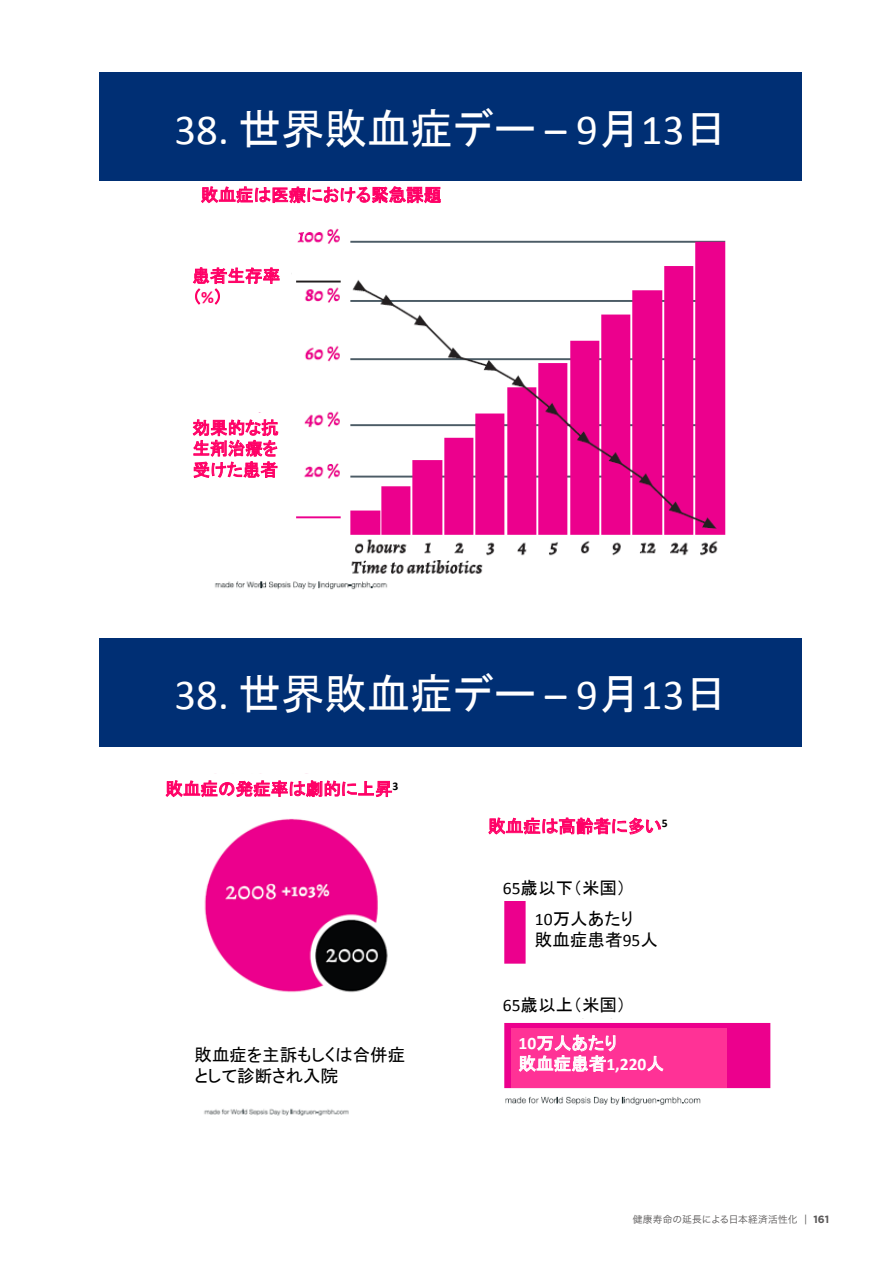
<style>
.page{position:relative;width:893px;height:1263px;background:#fff}
.page>*{position:absolute;margin:0;border:0;box-sizing:border-box;transform-origin:0 0}
.t1{font:42.9px "MS P Gothic";color:#fff}
.t2{font:17.55px/21px "MS P Gothic";color:#f06}
.t3{font:17.55px/31.5px "MS P Gothic";color:#000}
.t4{font:17.55px "MS P Gothic";color:#fff}
.t5{font:9.75px "Hira Kaku Pro W3";letter-spacing:.01em;color:#595757}
.s1{font-family:"Calibri"}
.s2{font-family:"Calibri";font-weight:700}
.s3{font-family:"Gotham";font-size:10.5px}
.s4{font-family:"Gotham";font-weight:700;font-size:10.5px}
</style>
<div class="page">
<img style="left:215px;top:228px;width:511px;height:362px">
<svg style="left:201px;top:186px;width:240px;height:18px"></svg>
<div style="left:185px;top:261px;width:105px;height:71px;background:#fff"></div>
<svg style="left:193px;top:267px;width:87px;height:38px"></svg>
<div style="left:186px;top:413px;width:105px;height:113px;background:#fff"></div>
<svg style="left:193px;top:419px;width:85px;height:60px"></svg>
<div style="left:100px;top:72px;width:702px;height:109px;background:#002f74"></div>
<img style="left:504px;top:901px;width:267px;height:204px">
<img style="left:204px;top:773px;width:184px;height:342px">
<div style="left:158px;top:774px;width:296px;height:42px;background:#fff"></div>
<svg style="left:166px;top:780px;width:226px;height:18px"></svg>
<svg style="left:488px;top:818px;width:173px;height:16px"></svg>
<div style="left:528px;top:904px;width:216px;height:71px;background:#fff"></div>
<div style="left:496px;top:989px;width:215px;height:29px;background:#fff"></div>
<div style="left:512px;top:1028px;width:215px;height:59px;background:#ff3296"></div>
<svg style="left:519px;top:1035px;width:96px;height:37px"></svg>
<svg style="left:647px;top:1056px;width:16px;height:15px"></svg>
<div style="left:187px;top:1040px;width:238px;height:59px;background:#fff"></div>
<div style="left:100px;top:638px;width:702px;height:109px;background:#002f74"></div>
<h1 class="t1" style="left:175px;top:107px;width:554px"><span class="s1">38.</span> 世界敗血症デー <span class="s1">– 9</span>月<span class="s1">13</span>日</h1>
<p class="t2" style="left:201px;top:184px;width:242px">敗血症は医療における緊急課題</p>
<p class="t2" style="left:192px;top:265px;width:89px;line-height:20.5px">患者生存率（<span class="s2">%</span>）</p>
<p class="t2" style="left:193px;top:417px;width:88px;text-align:justify">効果的な抗生剤治療を受けた患者</p>
<h1 class="t1" style="left:175px;top:673px;width:554px"><span class="s1">38.</span> 世界敗血症デー <span class="s1">– 9</span>月<span class="s1">13</span>日</h1>
<p class="t2" style="left:165px;top:778px;width:235px">敗血症の発症率は劇的に上昇<sup>3</sup></p>
<p class="t3" style="left:194px;top:1039px;width:212px">敗血症を主訴もしくは合併症</p>
<p class="t3" style="left:194px;top:1060px;width:145px">として診断され入院</p>
<p class="t2" style="left:488px;top:816px;width:181px">敗血症は高齢者に多い<sup>5</sup></p>
<p class="t3" style="left:535px;top:871px;width:100px;text-indent:-32px"><span class="s1">65</span>歳以下（米国）<br><span class="s1">10</span>万人あたり</p>
<p class="t3" style="left:535px;top:923px;width:125px">敗血症患者<span class="s1">95</span>人</p>
<p class="t3" style="left:503px;top:988px;width:125px"><span class="s1">65</span>歳以上（米国）</p>
<p class="t4" style="left:519px;top:1034px;width:100px"><span class="s2">10</span>万人あたり</p>
<p class="t4" style="left:519px;top:1055px;width:147px">敗血症患者<span class="s2">1,220</span>人</p>
<p class="t5" style="left:633px;top:1210px;width:198px">健康寿命の延長による日本経済活性化 <span class="s3">|</span> <span class="s4">161</span></p>
</div>
